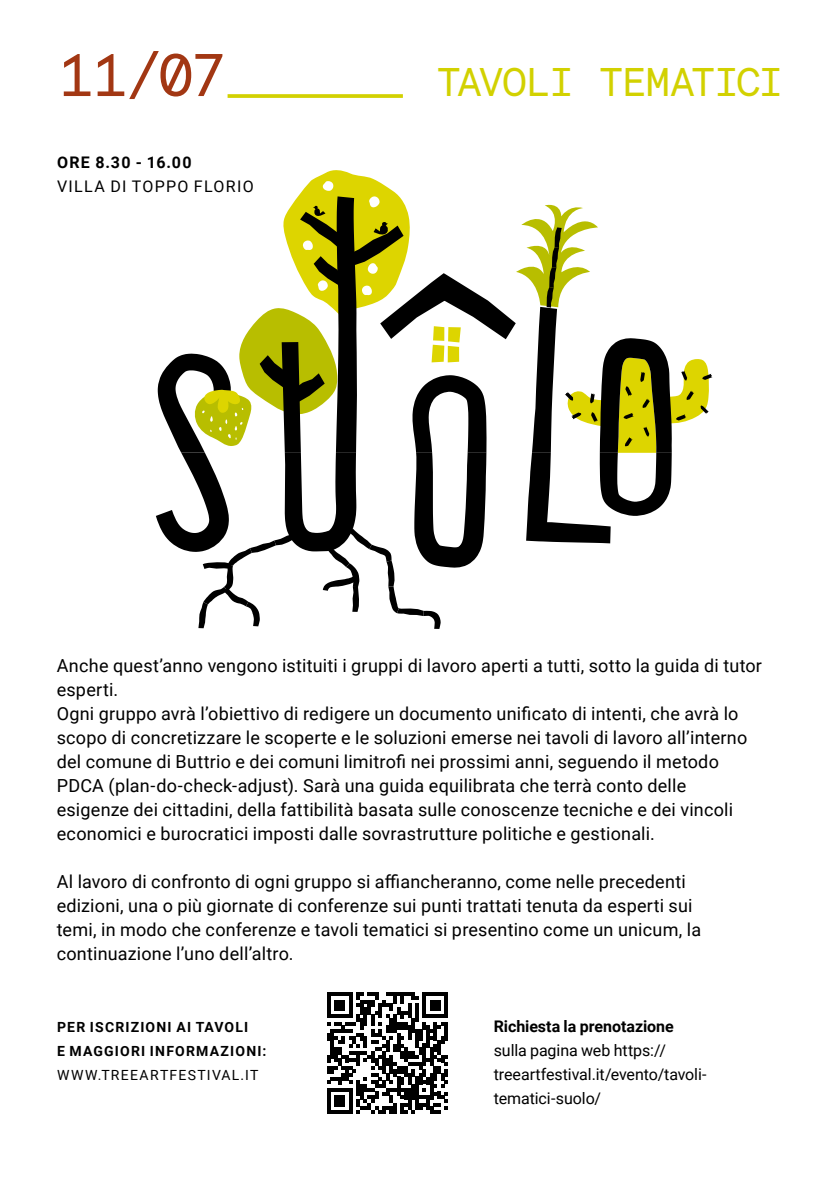
<style>
.page{position:relative;width:840px;height:1191px;background:#fff}
.page>*{position:absolute;margin:0;border:0;box-sizing:border-box;transform-origin:0 0}
.t1{font:60px "Apercu Mono Pro";color:#a23713}
.t2{font:40px "Apercu Mono Pro";letter-spacing:-.045em;color:#d2d100}
.t3{font:18px/24px "Roboto";letter-spacing:.01em;color:#000}
.t4{font:16px/24px "Roboto";letter-spacing:-.005em;color:#000}
.t5{font:700 16px "Roboto";letter-spacing:-.005em;color:#000}
.t6{font:16px "Roboto";letter-spacing:.08em;color:#000}
.t7{font:700 14px/24px "Roboto";letter-spacing:.085em;color:#000}
.t8{font:14px "Roboto";letter-spacing:.09em;color:#000}
</style>
<div class="page">
<svg style="left:227px;top:94px;width:175px;height:4px"></svg>
<svg style="left:156px;top:170px;width:556px;height:459px"></svg>
<svg style="left:327px;top:992px;width:121px;height:121px"></svg>
<h1 class="t1" style="left:57px;top:29px;width:172px">11/07</h1>
<p class="t5" style="left:57px;top:151px;width:136px">ORE 8.30 - 16.00</p>
<p class="t6" style="left:57px;top:175px;width:198px">VILLA DI TOPPO FLORIO</p>
<h2 class="t2" style="left:436px;top:51px;width:348px">TAVOLI TEMATICI</h2>
<p class="t3" style="left:57px;top:653px;width:706px">Anche quest’anno vengono istituiti i gruppi di lavoro aperti a tutti, sotto la guida di tutor esperti.<br>Ogni gruppo avrà l’obiettivo di redigere un documento unificato di intenti, che avrà lo scopo di concretizzare le scoperte e le soluzioni emerse nei tavoli di lavoro all’interno del comune di Buttrio e dei comuni limitrofi nei prossimi anni, seguendo il metodo PDCA (plan-do-check-adjust). Sarà una guida equilibrata che terrà conto delle esigenze dei cittadini, della fattibilità basata sulle conoscenze tecniche e dei vincoli economici e burocratici imposti dalle sovrastrutture politiche e gestionali.</p>
<p class="t3" style="left:57px;top:869px;width:645px">Al lavoro di confronto di ogni gruppo si affiancheranno, come nelle precedenti edizioni, una o più giornate di conferenze sui punti trattati tenuta da esperti sui temi, in modo che conferenze e tavoli tematici si presentino come un unicum, la continuazione l’uno dell’altro.</p>
<p class="t7" style="left:57px;top:1015px;width:211px">PER ISCRIZIONI AI TAVOLI<br>E MAGGIORI INFORMAZIONI:</p>
<p class="t8" style="left:57px;top:1065px;width:203px">WWW.TREEARTFESTIVAL.IT</p>
<p class="t5" style="left:493px;top:1015px;width:181px">Richiesta la prenotazione</p>
<p class="t4" style="left:493px;top:1038px;width:214px">sulla pagina web https:// treeartfestival.it/evento/tavoli&shy;tematici-suolo/</p>
</div>
